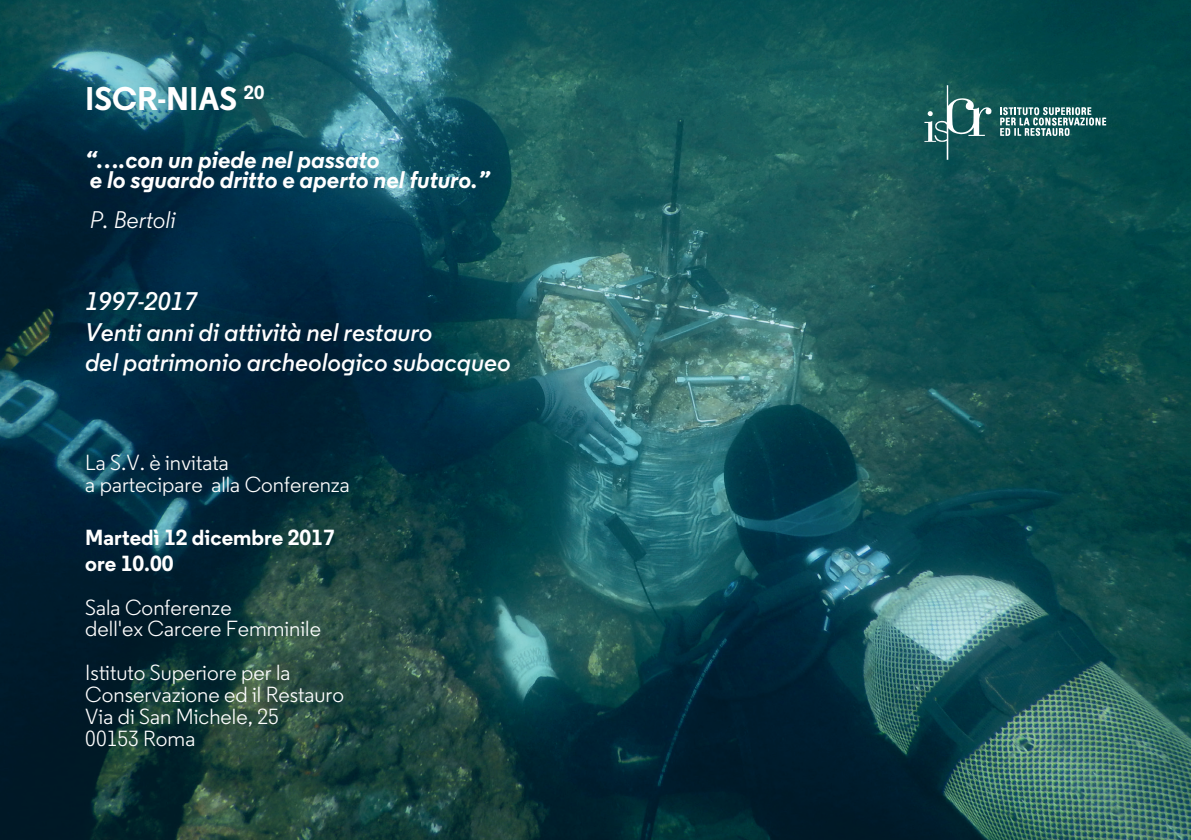
<style>
.page{position:relative;width:1191px;height:840px;background:#fff}
.page>*{position:absolute;margin:0;border:0;box-sizing:border-box;transform-origin:0 0}
.t1{font:700 32.8px "Regular";color:#fff}
.t2{font:italic 600 25.4px/30.6px "Regular";color:#fff}
.t3{font:italic 700 24px/20px "Regular";color:#fff}
.t4{font:italic 24px "Regular";color:#fff}
.t5{font:21.8px/21.8px "Regular";color:#fff}
.t6{font:700 21.8px/26.2px "Regular";color:#fff}
</style>
<div class="page">
<img style="left:0;top:0;width:1191px;height:839px">
<svg style="left:1000px;top:107px;width:106px;height:29px"></svg>
<svg style="left:924px;top:85px;width:67px;height:75px;background:#366f6e"></svg>
<h1 class="t1" style="left:85px;top:77px;width:181px">ISCR-NIAS <sup>20</sup></h1>
<p class="t3" style="left:85px;top:150px;width:406px">“….con un piede nel passato<br>e lo sguardo dritto e aperto nel futuro.”</p>
<p class="t4" style="left:90px;top:205px;width:87px">P. Bertoli</p>
<p class="t2" style="left:85px;top:285px;width:427px">1997-2017<br>Venti anni di attività nel restauro<br>del patrimonio archeologico subacqueo</p>
<p class="t5" style="left:85px;top:451px;width:266px">La S.V. è invitata<br>a partecipare alla Conferenza</p>
<p class="t6" style="left:85px;top:523px;width:251px">Martedì 12 dicembre 2017 ore 10.00</p>
<p class="t5" style="left:85px;top:595px;width:237px">Sala Conferenze<br>dell'ex Carcere Femminile</p>
<p class="t5" style="left:85px;top:661px;width:260px">Istituto Superiore per la<br>Conservazione ed il Restauro<br>Via di San Michele, 25<br>00153 Roma</p>
</div>
